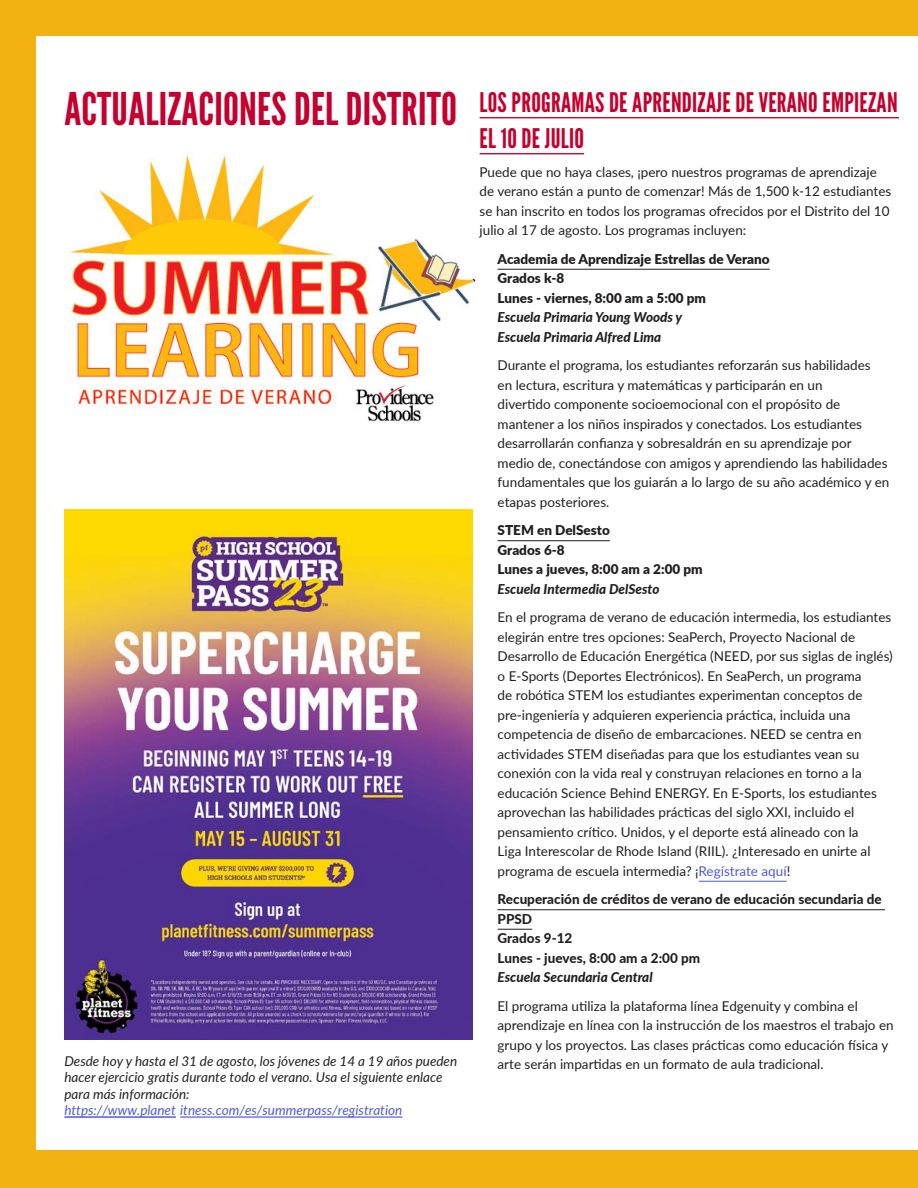
<style>
.page{position:relative;width:918px;height:1188px;background:#f3b112}
.page>*{position:absolute;margin:0;border:0;box-sizing:border-box;transform-origin:0 0}
.League_Gothic_32pt_B{font:45px "League Gothic";letter-spacing:.005em;color:#c5002e}
.t1{font:27px/36px "League Gothic";letter-spacing:.01em;color:#c5002e}
.t2{font:13.5px/19.5px "Lato";color:#231f20}
.t3{font:900 13.5px/19.5px "Lato";color:#231f20}
.t4{font:italic 13.5px/16.2px "Lato";color:#231f20}
.t5{font:800 13.5px/19.5px "Lato";color:#231f20}
.s1{color:#4f5cd6}
.s2{font-weight:800;font-style:italic}
.s3{font-style:italic}
</style>
<div class="page">
<div style="left:36px;top:36px;width:882px;height:1114px;background:#fff"></div>
<img style="left:69px;top:153px;width:413px;height:269px">
<hr style="left:480px;top:117px;width:419px;height:1px;background:#c5002e">
<hr style="left:480px;top:153px;width:104px;height:1px;background:#c5002e">
<hr style="left:498px;top:269px;width:272px;height:1px;background:#231f20">
<hr style="left:498px;top:540px;width:112px;height:1px;background:#231f20">
<hr style="left:699px;top:881px;width:88px;height:1px;background:#4f5cd6">
<hr style="left:498px;top:909px;width:387px;height:1px;background:#231f20">
<hr style="left:498px;top:929px;width:34px;height:1px;background:#231f20">
<img style="left:64px;top:509px;width:408px;height:531px">
<hr style="left:64px;top:1117px;width:112px;height:1px;background:#4f5cd6">
<hr style="left:180px;top:1117px;width:222px;height:1px;background:#4f5cd6">
<p class="League_Gothic_32pt_B" style="left:64px;top:83px;width:394px">ACTUALIZACIONES DEL DISTRITO</p>
<p class="t4" style="left:64px;top:1053px;width:394px">Desde hoy y hasta el 31 de agosto, los jóvenes de 14 a 19 años pueden hacer ejercicio gratis durante todo el verano. Usa el siguiente enlace para más información:<br><span class="s1">https://www.planet itness.com/es/summerpass/registration</span></p>
<p class="t1" style="left:480px;top:85px;width:420px">LOS PROGRAMAS DE APRENDIZAJE DE VERANO EMPIEZAN<br>EL 10 DE JULIO</p>
<p class="t2" style="left:480px;top:162px;width:413px">Puede que no haya clases, ¡pero nuestros programas de aprendizaje de verano están a punto de comenzar! Más de 1,500 k-12 estudiantes se han inscrito en todos los programas ofrecidos por el Distrito del 10 julio al 17 de agosto. Los programas incluyen:</p>
<p class="t3" style="left:498px;top:248px;width:274px">Academia de Aprendizaje Estrellas de Verano<br>Grados k-8<br>Lunes - viernes, 8:00 am a 5:00 pm<br><span class="s2">Escuela Primaria Young Woods y<br>Escuela Primaria Alfred Lima</span></p>
<p class="t2" style="left:498px;top:355px;width:393px">Durante el programa, los estudiantes reforzarán sus habilidades<br>en lectura, escritura y matemáticas y participarán en un<br>divertido componente socioemocional con el propósito de mantener a los niños inspirados y conectados. Los estudiantes desarrollarán confianza y sobresaldrán en su aprendizaje por medio de, conectándose con amigos y aprendiendo las habilidades fundamentales que los guiarán a lo largo de su año académico y en etapas posteriores.</p>
<p class="t3" style="left:498px;top:520px;width:207px">STEM en DelSesto<br>Grados 6-8<br>Lunes a jueves, 8:00 am a 2:00 pm<br><span class="s2">Escuela Intermedia DelSesto</span></p>
<p class="t2" style="left:498px;top:607px;width:397px">En el programa de verano de educación intermedia, los estudiantes elegirán entre tres opciones: SeaPerch, Proyecto Nacional de Desarrollo de Educación Energética (NEED, por sus siglas de inglés) o E-Sports (Deportes Electrónicos). En SeaPerch, un programa<br>de robótica STEM los estudiantes experimentan conceptos de pre-ingeniería y adquieren experiencia práctica, incluida una competencia de diseño de embarcaciones. NEED se centra en actividades STEM diseñadas para que los estudiantes vean su conexión con la vida real y construyan relaciones en torno a la educación Science Behind ENERGY. En E-Sports, los estudiantes aprovechan las habilidades prácticas del siglo XXI, incluido el pensamiento crítico. Unidos, y el deporte está alineado con la<br>Liga Interescolar de Rhode Island (RIIL). ¿Interesado en unirte al programa de escuela intermedia? ¡<span class="s1">Regístrate aquí</span>!</p>
<p class="t5" style="left:498px;top:889px;width:386px">Recuperación de créditos de verano de educación secundaria de<br>PPSD<br>Grados 9-12<br>Lunes - jueves, 8:00 am a 2:00 pm<br><span class="s3">Escuela Secundaria Central</span></p>
<p class="t2" style="left:498px;top:995px;width:398px">El programa utiliza la plataforma línea Edgenuity y combina el aprendizaje en línea con la instrucción de los maestros el trabajo en grupo y los proyectos. Las clases prácticas como educación física y arte serán impartidas en un formato de aula tradicional.</p>
</div>
